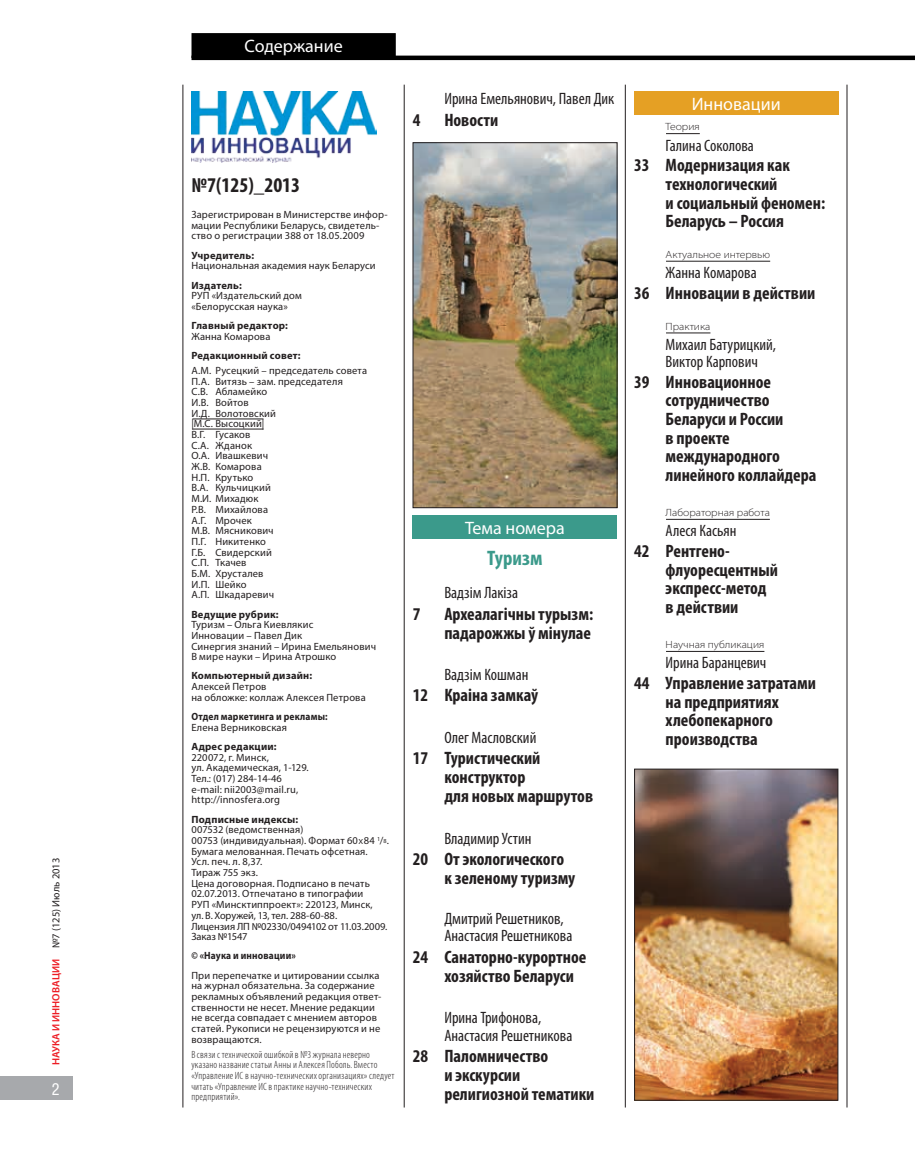
<style>
.page{position:relative;width:915px;height:1170px;background:#fff}
.page>*{position:absolute;margin:0;border:0;box-sizing:border-box;transform-origin:0 0}
.t1{font:700 condensed 21px "Myriad Pro";color:#231f20}
.t2{font:700 condensed 21px "Myriad Pro";color:#3b9a8b}
.t3{font:700 condensed 18px/18.6px "Myriad Pro";color:#231f20}
.t4{font:18px "Myriad Pro";color:#fff}
.t5{font:condensed 16.5px/17.5px "Myriad Pro";color:#231f20}
.t6{font:16.5px "Helios Cond";color:#fff}
.t7{font:10.5px/10.6px "Myriad Pro";letter-spacing:.015em;color:#231f20}
.t8{font:300 condensed 10.5px/10.6px "Myriad Pro";letter-spacing:.015em;color:#231f20}
.t9{font:700 10.5px "Myriad Pro";letter-spacing:.02em;color:#231f20}
.t10{font:300 semi-expanded 10.5px "Myriad Pro";color:#231f20}
.t11{font:700 10.5px "Myriad Pro";letter-spacing:.02em;color:#231f20;scale:.9 1}
.t12{font:600 10.5px "Myriad Pro";color:#ed1c24}
.s1{font-weight:400;color:#231f20}
.s2{font-size:7.35px}
.s3{font-size:6.15px}
</style>
<div class="page">
<div style="left:191px;top:33px;width:204px;height:25px;background:#000;border:2px solid #000"></div>
<div style="left:634px;top:92px;width:204px;height:23px;background:#e5a024"></div>
<div style="left:412px;top:515px;width:205px;height:23px;background:#3b9a8b"></div>
<div style="left:0;top:1076px;width:72px;height:24px;background:#a7a9ac"></div>
<hr style="left:182px;top:85px;width:1px;height:1022px;background:#231f20">
<hr style="left:404px;top:85px;width:1px;height:1022px;background:#231f20">
<hr style="left:625px;top:85px;width:1px;height:1022px;background:#231f20">
<hr style="left:846px;top:85px;width:1px;height:1022px;background:#231f20">
<hr style="left:191px;top:56px;width:723px;height:4px;background:#000">
<hr style="left:192px;top:418px;width:71px;height:1px;background:#231f20">
<hr style="left:192px;top:428px;width:71px;height:1px;background:#231f20">
<img style="left:191px;top:92px;width:185px;height:71px">
<hr style="left:665px;top:133px;width:34px;height:1px;background:#231f20">
<hr style="left:665px;top:261px;width:105px;height:1px;background:#231f20">
<hr style="left:665px;top:332px;width:45px;height:1px;background:#231f20">
<hr style="left:665px;top:519px;width:104px;height:1px;background:#231f20">
<hr style="left:665px;top:651px;width:99px;height:1px;background:#231f20">
<img style="left:636px;top:770px;width:199px;height:328px">
<div style="left:634px;top:768px;width:203px;height:332px;border:1px solid #231f20"></div>
<img style="left:414px;top:144px;width:201px;height:362px">
<div style="left:412px;top:142px;width:205px;height:366px;border:1px solid #231f20"></div>
<p class="t12" style="left:50px;top:1065px;width:209px;rotate:-90deg">НАУКА И ИННОВАЦИИ <span class="s1">№7 (125) Июль 2013</span></p>
<h3 class="t6" style="left:52px;top:1079px;width:9px">2</h3>
<h2 class="t4" style="left:244px;top:36px;width:100px">Содержание</h2>
<h3 class="t5" style="left:444px;top:90px;width:171px">Ирина Емельянович, Павел Дик</h3>
<h2 class="t3" style="left:412px;top:110px;width:9px">4</h2>
<h2 class="t3" style="left:444px;top:110px;width:56px">Новости</h2>
<h1 class="t1" style="left:191px;top:173px;width:110px">№7(125)_2013</h1>
<p class="t7" style="left:191px;top:209px;width:198px">Зарегистрирован в Министерстве инфор&shy;мации Республики Беларусь, свидетель&shy;ство о регистрации 388 от 18.05.2009</p>
<p class="t9" style="left:191px;top:249px;width:64px">Учредитель:</p>
<p class="t7" style="left:191px;top:261px;width:186px">Национальная академия наук Беларуси</p>
<p class="t9" style="left:191px;top:279px;width:52px">Издатель:</p>
<p class="t7" style="left:191px;top:290px;width:112px">РУП «Издательский дом «Белорусская наука»</p>
<p class="t9" style="left:191px;top:319px;width:98px">Главный редактор:</p>
<p class="t7" style="left:191px;top:331px;width:81px">Жанна Комарова</p>
<p class="t9" style="left:191px;top:349px;width:111px">Редакционный совет:</p>
<p class="t7" style="left:191px;top:365px;width:177px">А.М. Русецкий – председатель совета<br>П.А. Витязь – зам. председателя<br>С.В. Абламейко<br>И.В. Войтов<br>И.Д. Волотовский<br>|М.С. Высоцкий|<br>В.Г. Гусаков<br>С.А. Жданок<br>О.А. Ивашкевич<br>Ж.В. Комарова<br>Н.П. Крутько<br>В.А. Кульчицкий<br>М.И. Михадюк<br>Р.В. Михайлова<br>А.Г. Мрочек<br>М.В. Мясникович<br>П.Г. Никитенко<br>Г.Б. Свидерский<br>С.П. Ткачев<br>Б.М. Хрусталев<br>И.П. Шейко<br>А.П. Шкадаревич</p>
<p class="t9" style="left:191px;top:608px;width:89px">Ведущие рубрик:</p>
<p class="t7" style="left:191px;top:619px;width:186px">Туризм – Ольга Киевлякис<br>Инновации – Павел Дик<br>Синергия знаний – Ирина Емельянович<br>В мире науки – Ирина Атрошко</p>
<p class="t9" style="left:191px;top:670px;width:122px">Компьютерный дизайн:</p>
<p class="t7" style="left:191px;top:681px;width:176px">Алексей Петров<br>на обложке: коллаж Алексея Петрова</p>
<p class="t11" style="left:191px;top:710px;width:153px">Отдел маркетинга и рекламы:</p>
<p class="t7" style="left:191px;top:722px;width:97px">Елена Верниковская</p>
<p class="t9" style="left:191px;top:740px;width:87px">Адрес редакции:</p>
<p class="t7" style="left:191px;top:752px;width:119px">220072, г. Минск,<br>ул. Академическая, 1-129.<br>Тел.: (017) 284-14-46 e-mail: nii2003@mail.ru, http://innosfera.org</p>
<p class="t9" style="left:191px;top:813px;width:108px">Подписные индексы:</p>
<p class="t7" style="left:191px;top:824px;width:199px">007532 (ведомственная)<br>00753 (индивидуальная). Формат 60<span class="s2">X</span>84 <sup>1</sup>/<span class="s3">8</span>.<br>Бумага мелованная. Печать офсетная.<br>Усл. печ. л. 8,37.<br>Тираж 755 экз.<br>Цена договорная. Подписано в печать<br>02.07.2013. Отпечатано в типографии<br>РУП «Минсктиппроект»: 220123, Минск,<br>ул. В. Хоружей, 13, тел. 288-60-88.<br>Лицензия ЛП №02330/0494102 от 11.03.2009.<br>Заказ №1547</p>
<p class="t11" style="left:191px;top:949px;width:118px">© «Наука и инновации»</p>
<p class="t7" style="left:191px;top:969px;width:191px">При перепечатке и цитировании ссылка на журнал обязательна. За содержание рекламных объявлений редакция ответ&shy;ственности не несет. Мнение редакции не всегда совпадает с мнением авторов статей. Рукописи не рецензируются и не возвращаются.</p>
<p class="t8" style="left:191px;top:1049px;width:204px">В связи с технической ошибкой в №3 журнала неверно указано название статьи Анны и Алексея Поболь. Вместо «Управление ИС в научно-технических организациях» следует читать «Управление ИС в практике научно-технических предприятий».</p>
<h2 class="t4" style="left:465px;top:517px;width:101px">Тема номера</h2>
<h1 class="t2" style="left:487px;top:546px;width:57px">Туризм</h1>
<h3 class="t5" style="left:444px;top:584px;width:75px">Вадзім Лакіза</h3>
<h2 class="t3" style="left:412px;top:604px;width:9px">7</h2>
<h2 class="t3" style="left:444px;top:604px;width:150px;line-height:19px">Археалагічны турызм: падарожжы ў мінулае</h2>
<h3 class="t5" style="left:444px;top:666px;width:86px">Вадзім Кошман</h3>
<h2 class="t3" style="left:412px;top:686px;width:127px">12 Краіна замкаў</h2>
<h3 class="t5" style="left:444px;top:729px;width:93px">Олег Масловский</h3>
<h2 class="t3" style="left:444px;top:749px;width:150px;line-height:19px;text-indent:-32px">17 Туристический конструктор<br>для новых маршрутов</h2>
<h3 class="t5" style="left:444px;top:830px;width:88px">Владимир Устин</h3>
<h2 class="t3" style="left:444px;top:850px;width:132px;line-height:19px;text-indent:-32px">20 От экологического к зеленому туризму</h2>
<h3 class="t5" style="left:444px;top:909px;width:129px">Дмитрий Решетников,<br>Анастасия Решетникова</h3>
<h2 class="t3" style="left:444px;top:947px;width:143px;line-height:19px;text-indent:-32px">24 Санаторно-курортное хозяйство Беларуси</h2>
<h3 class="t5" style="left:444px;top:1009px;width:129px">Ирина Трифонова,<br>Анастасия Решетникова</h3>
<h2 class="t3" style="left:444px;top:1046px;width:151px;line-height:19px;text-indent:-32px">28 Паломничество<br>и экскурсии религиозной тематики</h2>
<h2 class="t4" style="left:691px;top:94px;width:90px">Инновации</h2>
<p class="t10" style="left:665px;top:121px;width:36px">Теория</p>
<h3 class="t5" style="left:665px;top:137px;width:90px">Галина Соколова</h3>
<h2 class="t3" style="left:665px;top:156px;width:161px;text-indent:-32px">33 Модернизация как технологический<br>и социальный феномен:<br>Беларусь – Россия</h2>
<p class="t10" style="left:665px;top:249px;width:106px">Актуальное интервью</p>
<h3 class="t5" style="left:665px;top:264px;width:92px">Жанна Комарова</h3>
<h2 class="t3" style="left:634px;top:284px;width:183px">36 Инновации в действии</h2>
<p class="t10" style="left:665px;top:320px;width:46px">Практика</p>
<h3 class="t5" style="left:665px;top:336px;width:112px;line-height:17.1px">Михаил Батурицкий,<br>Виктор Карпович</h3>
<h2 class="t3" style="left:665px;top:372px;width:152px;text-indent:-32px">39 Инновационное сотрудничество<br>Беларуси и России<br>в проекте международного линейного коллайдера</h2>
<p class="t10" style="left:665px;top:506px;width:106px">Лабораторная работа</p>
<h3 class="t5" style="left:665px;top:522px;width:72px">Алеся Касьян</h3>
<h2 class="t3" style="left:665px;top:542px;width:114px;text-indent:-32px">42 Рентгено&shy;флуоресцентный экспресс-метод в действии</h2>
<p class="t10" style="left:665px;top:638px;width:100px">Научная публикация</p>
<h3 class="t5" style="left:665px;top:654px;width:102px">Ирина Баранцевич</h3>
<h2 class="t3" style="left:665px;top:674px;width:152px;text-indent:-32px">44 Управление затратами на предприятиях хлебопекарного производства</h2>
</div>
